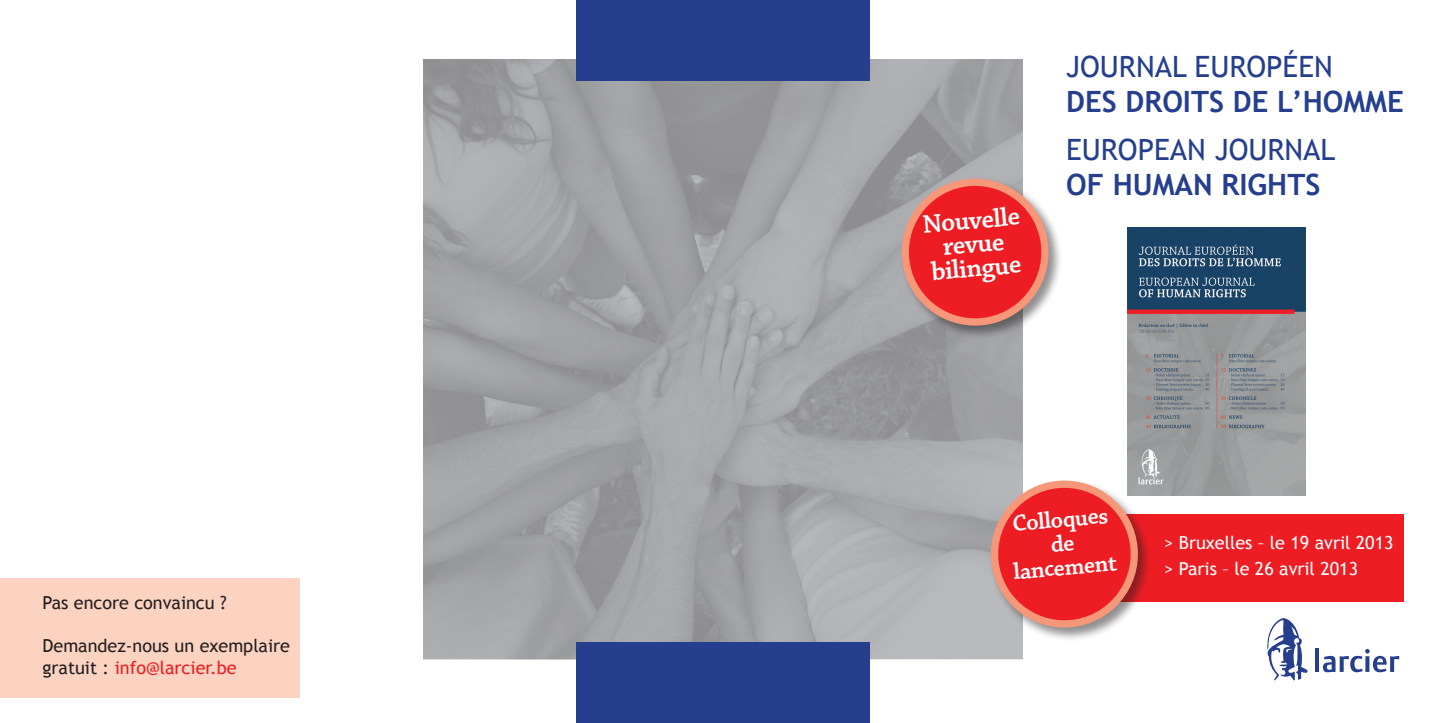
<style>
.page{position:relative;width:1446px;height:723px;background:#fff}
.page>*{position:absolute;margin:0;border:0;box-sizing:border-box;transform-origin:0 0}
.t1{font:700 29.4px "Trebuchet MS";color:#253f8e}
.t2{font:29.4px "Trebuchet MS";color:#253f8e}
.t3{font:600 27px/24px "Chaparral Pro";color:#fff;text-align:center}
.t4{font:600 24px/24px "Chaparral Pro";color:#fff;text-align:center}
.t5{font:18px/21.6px "Trebuchet MS";color:#231f20}
.t6{font:18px/26.1px "Trebuchet MS";color:#fff}
.s1{color:#ee1d23}
</style>
<div class="page">
<div style="left:0;top:578px;width:300px;height:119px;background:#fcd2c0"></div>
<div style="left:576px;top:0;width:294px;height:81px;background:#253f8e"></div>
<div style="left:576px;top:642px;width:294px;height:81px;background:#253f8e"></div>
<div style="left:1042px;top:514px;width:361px;height:88px;background:#ee1d23"></div>
<img style="left:1127px;top:227px;width:178px;height:269px">
<hr style="left:1315px;top:648px;width:4px;height:24px;background:#253f8e">
<svg style="left:1323px;top:649px;width:76px;height:23px"></svg>
<svg style="left:1267px;top:618px;width:41px;height:62px"></svg>
<div style="left:900px;top:177px;width:163px;height:163px;background:#231f20;opacity:.5"></div>
<svg style="left:902px;top:179px;width:146px;height:151px;background:#e15151"></svg>
<div style="left:989px;top:479px;width:163px;height:163px;background:#231f20;opacity:.5"></div>
<svg style="left:991px;top:481px;width:146px;height:150px"></svg>
<p class="t5" style="left:43px;top:592px;width:186px">Pas encore convaincu ?</p>
<p class="t5" style="left:43px;top:635px;width:249px">Demandez-nous un exemplaire gratuit : <span class="s1">info@larcier.be</span></p>
<h2 class="t3" style="left:922px;top:213px;width:99px;rotate:-5deg">Nouvelle revue bilingue</h2>
<h1 class="t2" style="left:1066px;top:49px;width:268px">Journal européen</h1>
<h1 class="t1" style="left:1066px;top:83px;width:339px">DES DROITS DE L’HOMME</h1>
<h1 class="t2" style="left:1066px;top:132px;width:271px">European Journal</h1>
<h1 class="t1" style="left:1066px;top:166px;width:256px">OF HUMAN RIGHTS</h1>
<h3 class="t4" style="left:1008px;top:512px;width:105px;rotate:-5deg">Colloques de lancement</h3>
<p class="t6" style="left:1164px;top:530px;width:231px">&gt; Bruxelles – le 19 avril 2013 &gt; Paris – le 26 avril 2013</p>
</div>
